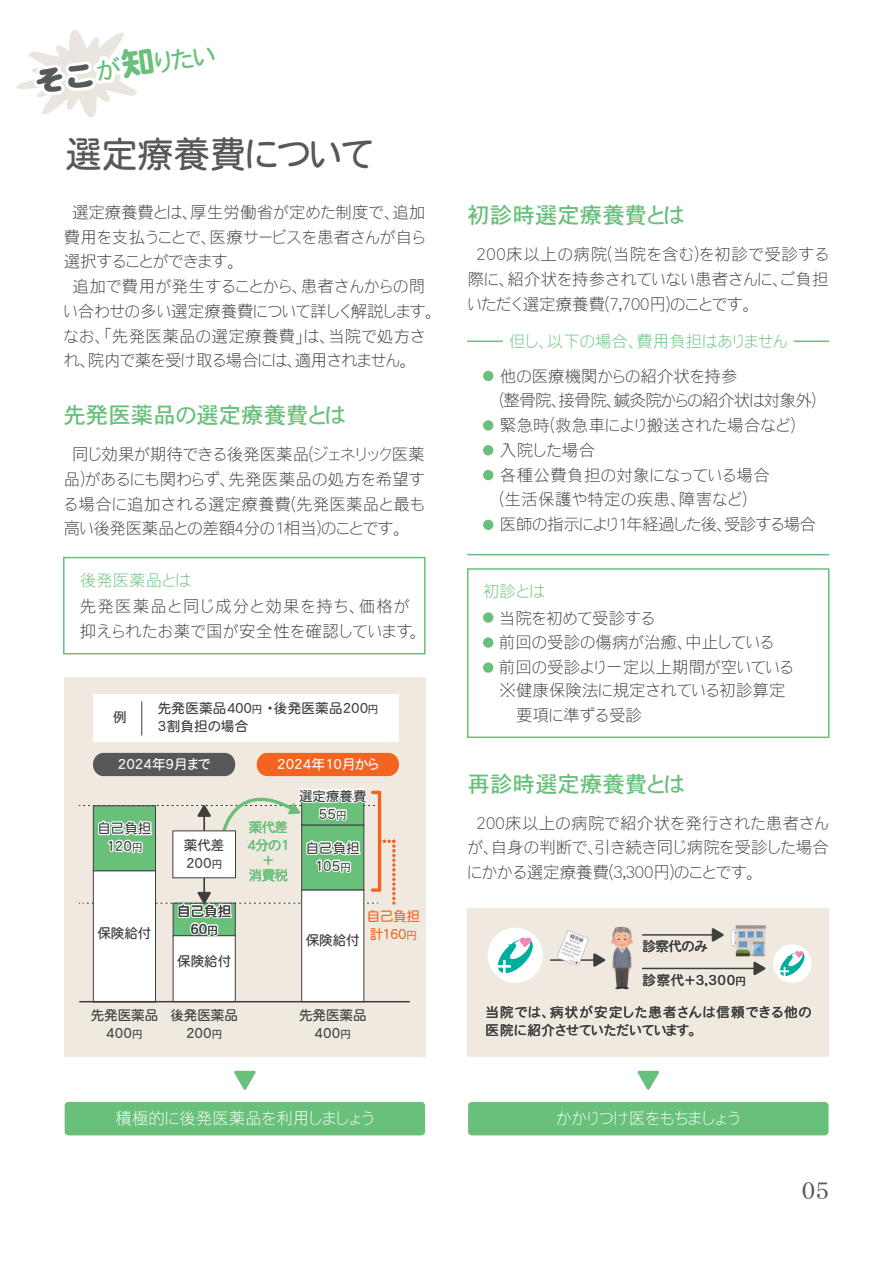
<style>
.page{position:relative;width:893px;height:1263px;background:#fff}
.page>*{position:absolute;margin:0;border:0;box-sizing:border-box;transform-origin:0 0}
.t1{font:36px "DFHS Maru Gothic W4 WING RKSJ H";color:#57585a}
.t2{font:23.85px "DFHS Maru Gothic W4 WING RKSJ H";color:#68c07a;scale:1.05 1}
.t3{font:22.5px "DFHS Gothic W5 WING RKSJ H";color:#68c07a}
.t4{font:22.5px "DFHS Mincho W5 WING RKSJ H";color:#57585a}
.t5{font:16.5px/24.8px "DF Gothic P W2 WING RKSJ H";letter-spacing:.01em;color:#3e3e3f}
.t6{font:16.5px/24.8px "DF Gothic P W2 WING RKSJ H";letter-spacing:.03em;color:#3e3e3f}
.t7{font:16.5px "DF Gothic P W2 WING RKSJ H";color:#68c07a}
.t8{font:16.5px "DF Gothic P W2 WING RKSJ H";color:#fff}
.t9{font:13.5px/18px "DFHS Maru Gothic W4 WING RKSJ H";color:#3e3e3f;text-align:center}
.t10{font:13.5px/18px "DFHS Maru Gothic W4 WING RKSJ H";letter-spacing:.1em;color:#3e3e3f}
.t11{font:13.5px/18px "DFHS Maru Gothic W4 WING RKSJ H";letter-spacing:.02em;color:#3e3e3f}
.t12{font:13.5px "DFHS Maru Gothic W4 WING RKSJ H";color:#fff}
.t13{font:13.5px/18px "DFHS Maru Gothic W4 WING RKSJ H";letter-spacing:-.04em;color:#68c07a}
.t14{font:13.5px/18px "DFHS Maru Gothic W4 WING RKSJ H";letter-spacing:-.02em;color:#f36421}
.s1{font-family:"DF Maru Gothic SB WING RKSJ H";font-size:32.25px}
.s2{font-size:10.5px}
</style>
<div class="page">
<div style="left:467px;top:568px;width:362px;height:170px;border:2px solid #68c07a"></div>
<div style="left:63px;top:557px;width:363px;height:97px;border:2px solid #68c07a"></div>
<svg style="left:234px;top:1071px;width:22px;height:19px"></svg>
<div style="left:65px;top:1102px;width:360px;height:33px;background:#68c07a;border-radius:4px"></div>
<svg style="left:637px;top:1071px;width:22px;height:19px"></svg>
<div style="left:468px;top:1102px;width:360px;height:33px;background:#68c07a;border-radius:4px"></div>
<div style="left:483px;top:371px;width:10px;height:10px;background:#68c07a;border-radius:50%"></div>
<div style="left:483px;top:420px;width:10px;height:11px;background:#68c07a;border-radius:50%"></div>
<div style="left:483px;top:445px;width:10px;height:10px;background:#68c07a;border-radius:50%"></div>
<div style="left:483px;top:470px;width:10px;height:10px;background:#68c07a;border-radius:50%"></div>
<div style="left:483px;top:520px;width:10px;height:10px;background:#68c07a;border-radius:50%"></div>
<div style="left:483px;top:612px;width:10px;height:11px;background:#68c07a;border-radius:50%"></div>
<div style="left:483px;top:637px;width:10px;height:11px;background:#68c07a;border-radius:50%"></div>
<div style="left:483px;top:662px;width:10px;height:11px;background:#68c07a;border-radius:50%"></div>
<hr style="left:468px;top:340px;width:34px;height:2px;background:#68c07a">
<hr style="left:794px;top:340px;width:35px;height:2px;background:#68c07a">
<hr style="left:468px;top:554px;width:361px;height:1px;background:#68c07a">
<div style="left:468px;top:908px;width:361px;height:148px;background:#f0e9df"></div>
<div style="left:488px;top:928px;width:55px;height:55px;background:#fff;border-radius:50%"></div>
<svg style="left:498px;top:937px;width:35px;height:36px"></svg>
<div style="left:773px;top:944px;width:38px;height:39px;background:#fff;border-radius:50%"></div>
<svg style="left:780px;top:951px;width:25px;height:25px"></svg>
<img style="left:605px;top:927px;width:28px;height:63px">
<img style="left:731px;top:925px;width:35px;height:32px">
<div style="left:64px;top:677px;width:361px;height:379px;background:#f0e9df"></div>
<div style="left:93px;top:694px;width:306px;height:47px;background:#fff"></div>
<hr style="left:141px;top:702px;width:1px;height:33px;background:#3e3e3f">
<div style="left:93px;top:870px;width:63px;height:132px;background:#fff;border:1px solid #3e3e3f"></div>
<div style="left:173px;top:935px;width:63px;height:67px;background:#fff;border:1px solid #3e3e3f"></div>
<div style="left:301px;top:890px;width:63px;height:112px;background:#fff;border:1px solid #3e3e3f"></div>
<hr style="left:79px;top:1001px;width:331px;height:1px;background:#3e3e3f">
<svg style="left:79px;top:752px;width:317px;height:185px"></svg>
<hr style="left:551px;top:959px;width:47px;height:2px;background:#3e3e3f">
<svg style="left:593px;top:953px;width:12px;height:13px"></svg>
<hr style="left:643px;top:968px;width:112px;height:1px;background:#3e3e3f">
<svg style="left:754px;top:962px;width:11px;height:13px"></svg>
<hr style="left:643px;top:934px;width:71px;height:2px;background:#3e3e3f">
<svg style="left:712px;top:928px;width:12px;height:13px"></svg>
<img style="left:555px;top:930px;width:34px;height:36px">
<svg style="left:17px;top:30px;width:120px;height:87px"></svg>
<h2 class="t2" style="left:95px;top:59px;width:116px;rotate:-8deg">が<span class="s1">知</span>りたい</h2>
<h1 class="t1" style="left:66px;top:136px;width:309px">選定療養費について</h1>
<p class="t5" style="left:64px;top:200px;width:371px;text-indent:8px">選定療養費とは、厚生労働省が定めた制度で、追加費用を支払うことで、医療サービスを患者さんが自ら選択することができます。<br>　追加で費用が発生することから、患者さんからの問い合わせの多い選定療養費について詳しく解説します。なお、「先発医薬品の選定療養費」は、当院で処方され、院内で薬を受け取る場合には、適用されません。</p>
<h3 class="t3" style="left:63px;top:404px;width:284px">先発医薬品の選定療養費とは</h3>
<p class="t5" style="left:64px;top:442px;width:362px;text-align:justify">　同じ効果が期待できる後発医薬品(ジェネリック医薬品)があるにも関わらず、先発医薬品の処方を希望する場合に追加される選定療養費(先発医薬品と最も高い後発医薬品との差額4分の1相当)のことです。</p>
<p class="t7" style="left:80px;top:572px;width:113px">後発医薬品とは</p>
<p class="t6" style="left:80px;top:594px;width:340px">先発医薬品と同じ成分と効果を持ち、価格が抑えられたお薬で国が安全性を確認しています。</p>
<p class="t11" style="left:158px;top:699px;width:222px">先発医薬品400<span class="s2">円</span>　・後発医薬品200<span class="s2">円<br></span>3割負担の場合</p>
<p class="t9" style="left:113px;top:708px;width:15px">例</p>
<p class="t12" style="left:118px;top:757px;width:94px">2024年9月まで</p>
<p class="t12" style="left:277px;top:757px;width:103px">2024年10月から</p>
<p class="t9" style="left:97px;top:819px;width:55px">自己負担<br>120<span class="s2">円</span></p>
<p class="t13" style="left:248px;top:818px;width:43px">薬代差<br>4分の1</p>
<p class="t13" style="left:249px;top:853px;width:41px;line-height:15px;text-align:center">+<br>消費税</p>
<p class="t9" style="left:184px;top:836px;width:42px;text-align:left">薬代差<br>200<span class="s2">円</span></p>
<p class="t9" style="left:177px;top:902px;width:55px">自己負担<br>60<span class="s2">円</span></p>
<p class="t9" style="left:97px;top:924px;width:55px">保険給付</p>
<p class="t9" style="left:177px;top:952px;width:55px">保険給付</p>
<p class="t9" style="left:299px;top:787px;width:69px">選定療養費<br>55<span class="s2">円</span></p>
<p class="t9" style="left:306px;top:839px;width:55px">自己負担<br>105<span class="s2">円</span></p>
<p class="t9" style="left:306px;top:931px;width:55px">保険給付</p>
<p class="t14" style="left:367px;top:907px;width:55px">自己負担計160<span class="s2">円</span></p>
<p class="t9" style="left:91px;top:1006px;width:69px">先発医薬品<br>400<span class="s2">円</span></p>
<p class="t9" style="left:170px;top:1006px;width:69px">後発医薬品<br>200<span class="s2">円</span></p>
<p class="t9" style="left:299px;top:1006px;width:69px">先発医薬品<br>400<span class="s2">円</span></p>
<h3 class="t3" style="left:467px;top:204px;width:219px">初診時選定療養費とは</h3>
<p class="t5" style="left:468px;top:242px;width:363px;text-align:justify">　200床以上の病院(当院を含む)を初診で受診する際に、紹介状を持参されていない患者さんに、ご負担いただく選定療養費(7,700円)のことです。</p>
<p class="t7" style="left:509px;top:333px;width:280px">但し、以下の場合、費用負担はありません</p>
<p class="t5" style="left:500px;top:363px;width:318px">他の医療機関からの紹介状を持参<br>(整骨院、接骨院、鍼灸院からの紹介状は対象外)緊急時(救急車により搬送された場合など)<br>入院した場合<br>各種公費負担の対象になっている場合<br>(生活保護や特定の疾患、障害など)<br>医師の指示により1年経過した後、受診する場合</p>
<p class="t7" style="left:483px;top:583px;width:63px">初診とは</p>
<p class="t5" style="left:499px;top:605px;width:296px">当院を初めて受診する<br>前回の受診の傷病が治癒、中止している前回の受診より一定以上期間が空いている</p>
<p class="t5" style="left:516px;top:678px;width:271px;text-indent:-16px">※健康保険法に規定されている初診算定要項に準ずる受診</p>
<h3 class="t3" style="left:468px;top:772px;width:219px">再診時選定療養費とは</h3>
<p class="t5" style="left:468px;top:810px;width:363px;text-align:justify">　200床以上の病院で紹介状を発行された患者さんが、自身の判断で、引き続き同じ病院を受診した場合にかかる選定療養費(3,300円)のことです。</p>
<p class="t9" style="left:643px;top:937px;width:67px">診察代のみ</p>
<p class="t9" style="left:643px;top:971px;width:105px">診察代+3,300<span class="s2">円</span></p>
<p class="t10" style="left:485px;top:1003px;width:328px">当院では、病状が安定した患者さんは信頼できる他の医院に紹介させていただいています。</p>
<p class="t8" style="left:116px;top:1110px;width:260px">積極的に後発医薬品を利用しましょう</p>
<p class="t8" style="left:556px;top:1110px;width:185px">かかりつけ医をもちましょう</p>
<h3 class="t4" style="left:802px;top:1180px;width:29px">05</h3>
</div>
